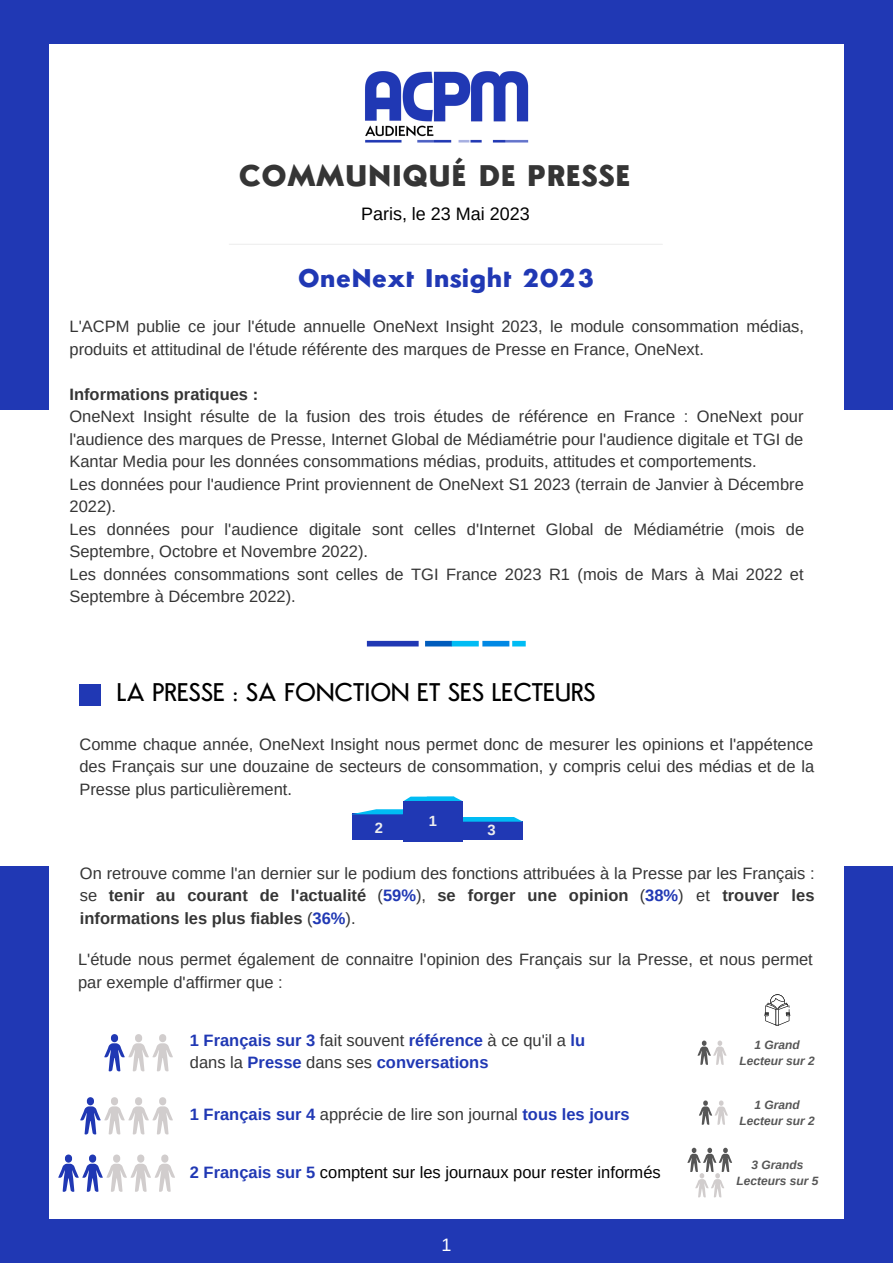
<style>
.page{position:relative;width:893px;height:1264px;background:#fff}
.page>*{position:absolute;margin:0;border:0;box-sizing:border-box;transform-origin:0 0}
.t1{font:700 29.7px "Semplicita";color:#353535}
.t2{font:500 25.5px "Semplicita";color:#000}
.t3{font:700 25.5px "Semplicita";color:#2038b4}
.t4{font:18px "Arimo";color:#000}
.t5{font:18px "Arimo";color:#fff}
.t6{font:16.5px/22.5px "Arimo";color:#353535}
.t7{font:700 16.5px/22.5px "Arimo";color:#2038b4}
.t8{font:16.5px "Arimo";color:#000}
.t9{font:700 16.5px "Arimo";color:#353535}
.t10{font:700 14.7px "Arimo";color:#eee}
.t11{font:italic 700 12px/16px "Arimo";letter-spacing:-.005em;color:#565656;text-align:center}
.s1{font-weight:700}
.s2{font-weight:700;color:#2038b4}
.s3{font-weight:400;color:#353535}
</style>
<div class="page">
<div style="left:0;top:0;width:892px;height:1262px;background:#2038b4"></div>
<div style="left:0;top:410px;width:57px;height:455px;background:#fff"></div>
<div style="left:837px;top:410px;width:55px;height:455px;background:#fff"></div>
<div style="left:49px;top:45px;width:794px;height:1173px;background:#fff"></div>
<hr style="left:229px;top:244px;width:433px;height:1px;background:#eee">
<img style="left:329px;top:44px;width:234px;height:99px">
<div style="left:367px;top:641px;width:51px;height:5px;background:#2038b4"></div>
<div style="left:425px;top:641px;width:27px;height:5px;background:#005cbc"></div>
<div style="left:451px;top:641px;width:27px;height:5px;background:#00bcf4"></div>
<div style="left:482px;top:641px;width:27px;height:5px;background:#0088e4"></div>
<div style="left:512px;top:641px;width:13px;height:5px;background:#00bcf4"></div>
<div style="left:79px;top:684px;width:22px;height:22px;background:#2038b4"></div>
<div style="left:352px;top:813px;width:51px;height:26px;background:#2038b4"></div>
<svg style="left:353px;top:809px;width:50px;height:5px"></svg>
<svg style="left:404px;top:796px;width:58px;height:5px"></svg>
<div style="left:463px;top:821px;width:60px;height:18px;background:#2038b4"></div>
<svg style="left:463px;top:817px;width:59px;height:4px"></svg>
<div style="left:403px;top:801px;width:60px;height:41px;background:#2038b4"></div>
<svg style="left:104px;top:1034px;width:69px;height:37px"></svg>
<svg style="left:697px;top:1040px;width:29px;height:24px"></svg>
<svg style="left:80px;top:1097px;width:93px;height:37px"></svg>
<svg style="left:699px;top:1100px;width:28px;height:24px"></svg>
<svg style="left:764px;top:994px;width:26px;height:31px"></svg>
<svg style="left:58px;top:1154px;width:117px;height:37px"></svg>
<svg style="left:687px;top:1147px;width:45px;height:50px"></svg>
<p class="t1" style="left:238px;top:163px;width:393px">COMMUNIQUÉ DE PRESSE</p>
<p class="t4" style="left:361px;top:204px;width:170px">Paris, le 23 Mai 2023</p>
<p class="t3" style="left:298px;top:267px;width:299px">OneNext Insight 2023</p>
<p class="t6" style="left:69px;top:315px;width:736px">L'ACPM publie ce jour l'étude annuelle OneNext Insight 2023, le module consommation médias, produits et attitudinal de l'étude référente des marques de Presse en France, OneNext.</p>
<p class="t9" style="left:69px;top:384px;width:190px">Informations pratiques :</p>
<p class="t6" style="left:69px;top:405px;width:735px;text-align:justify">OneNext Insight résulte de la fusion des trois études de référence en France : OneNext pour l'audience des marques de Presse, Internet Global de Médiamétrie pour l'audience digitale et TGI de Kantar Media pour les données consommations médias, produits, attitudes et comportements.</p>
<p class="t6" style="left:69px;top:472px;width:735px">Les données pour l'audience Print proviennent de OneNext S1 2023 (terrain de Janvier à Décembre<br>2022).</p>
<p class="t6" style="left:69px;top:517px;width:736px">Les données pour l'audience digitale sont celles d'Internet Global de Médiamétrie (mois de<br>Septembre, Octobre et Novembre 2022).</p>
<p class="t6" style="left:69px;top:562px;width:735px">Les données consommations sont celles de TGI France 2023 R1 (mois de Mars à Mai 2022 et<br>Septembre à Décembre 2022).</p>
<p class="t2" style="left:117px;top:682px;width:480px">LA PRESSE : SA FONCTION ET SES LECTEURS</p>
<p class="t6" style="left:79px;top:733px;width:736px;text-align:justify">Comme chaque année, OneNext Insight nous permet donc de mesurer les opinions et l'appétence des Français sur une douzaine de secteurs de consommation, y compris celui des médias et de la Presse plus particulièrement.</p>
<p class="t10" style="left:428px;top:813px;width:10px">1</p>
<p class="t10" style="left:374px;top:819px;width:10px">2</p>
<p class="t10" style="left:487px;top:821px;width:10px">3</p>
<p class="t6" style="left:80px;top:861px;width:736px;text-align:justify">On retrouve comme l'an dernier sur le podium des fonctions attribuées à la Presse par les Français : se <span class="s1">tenir au courant de l'actualité</span> (<span class="s2">59%</span>), <span class="s1">se forger une opinion</span> (<span class="s2">38%</span>) et <span class="s1">trouver les informations les plus fiables</span> (<span class="s2">36%</span>).</p>
<p class="t6" style="left:78px;top:948px;width:736px">L'étude nous permet également de connaitre l'opinion des Français sur la Presse, et nous permet par exemple d'affirmer que :</p>
<p class="t7" style="left:190px;top:1028px;width:397px">1 Français sur 3 <span class="s3">fait souvent</span> référence <span class="s3">à ce qu'il a</span> lu <span class="s3">dans la</span> Presse <span class="s3">dans ses</span> conversations</p>
<p class="t11" style="left:739px;top:1036px;width:77px">1 Grand<br>Lecteur sur 2</p>
<p class="t7" style="left:190px;top:1103px;width:441px">1 Français sur 4 <span class="s3">apprécie de lire son journal</span> tous les jours</p>
<p class="t11" style="left:739px;top:1096px;width:77px">1 Grand<br>Lecteur sur 2</p>
<p class="t8" style="left:190px;top:1162px;width:472px"><span class="s2">2 Français sur 5</span> comptent sur les journaux pour rester informés</p>
<p class="t11" style="left:736px;top:1156px;width:83px">3 Grands<br>Lecteurs sur 5</p>
<p class="t5" style="left:441px;top:1234px;width:11px">1</p>
</div>
